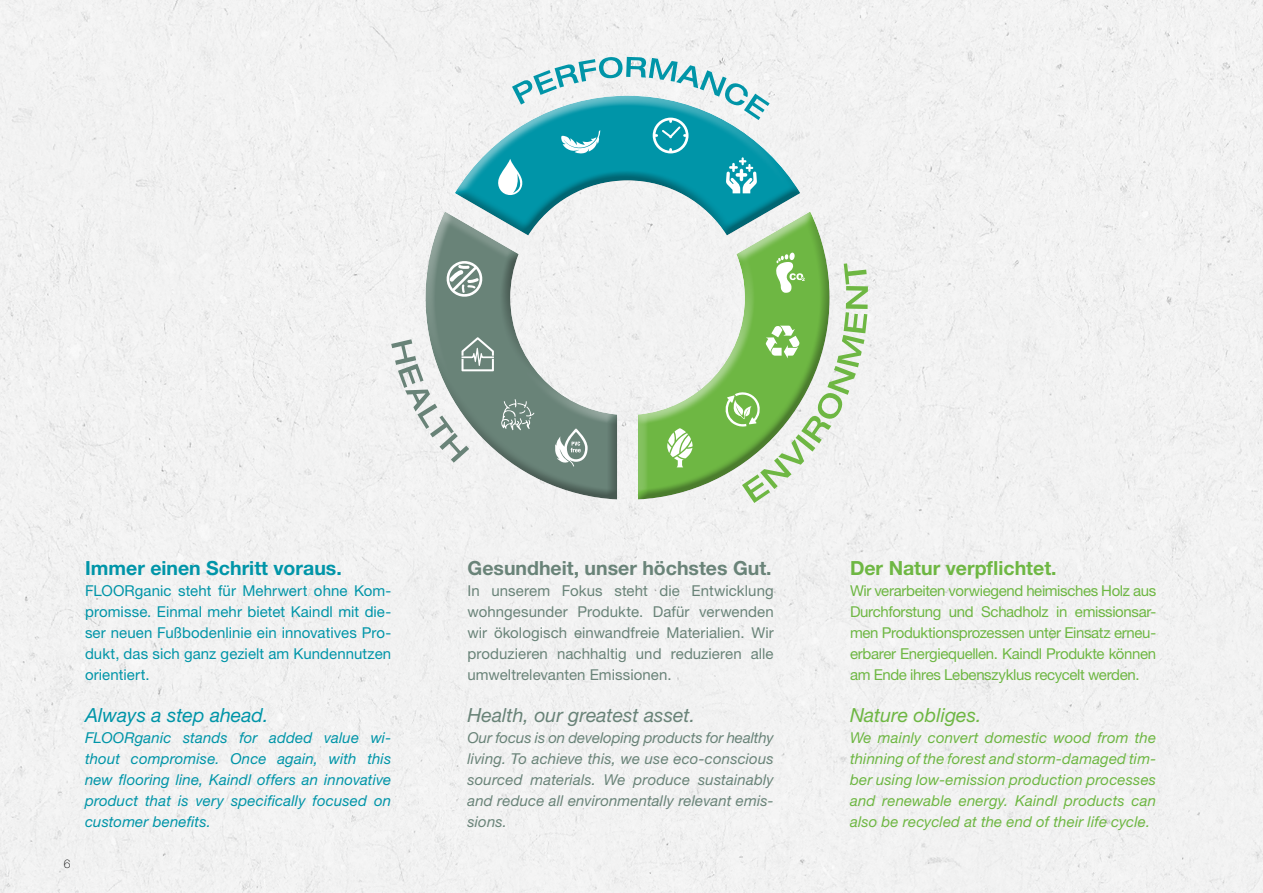
<style>
.page{position:relative;width:1263px;height:893px;background:#f2f2f2}
.page>*{position:absolute;margin:0;border:0;box-sizing:border-box;transform-origin:0 0}
.t1{font:700 19.5px "Helvetica Neue LT Pro";color:#698378}
.t2{font:700 19.5px "Helvetica Neue LT Pro";color:#0095a8}
.t3{font:italic 19.5px "Helvetica Neue LT Pro";color:#698378}
.t4{font:700 19.5px "Helvetica Neue LT Pro";color:#6eb743}
.t5{font:italic 19.5px "Helvetica Neue LT Pro";color:#0095a8}
.t6{font:italic 19.5px "Helvetica Neue LT Pro";color:#6eb743}
.t7{font:15px/21px "Helvetica Neue LT Pro";letter-spacing:-.025em;color:#6eb743;text-align:justify}
.t8{font:italic 15px/21px "Helvetica Neue LT Pro";letter-spacing:.01em;color:#6eb743;text-align:justify}
.t9{font:15px/21px "Helvetica Neue LT Pro";letter-spacing:.005em;color:#698378;text-align:justify}
.t10{font:italic 15px/21px "Helvetica Neue LT Pro";letter-spacing:.01em;color:#698378;text-align:justify}
.t11{font:italic 15px/21px "Helvetica Neue LT Pro";letter-spacing:.01em;color:#0095a8;text-align:justify}
.t12{font:15px/21px "Helvetica Neue LT Pro";letter-spacing:.005em;color:#0095a8;text-align:justify}
.t13{font:100 12px "Helvetica Neue LT Pro";color:#000}
</style>
<div class="page">
<svg style="left:391px;top:337px;width:33px;height:126px"></svg>
<svg style="left:725px;top:252px;width:143px;height:251px"></svg>
<svg style="left:496px;top:57px;width:274px;height:37px"></svg>
<div style="left:424px;top:94px;width:395px;height:407px;background:#fff;opacity:.5"></div>
<div style="left:433px;top:160px;width:397px;height:341px;background:#000;opacity:.32"></div>
<hr style="left:1262px;top:0;width:1px;height:415px;background:#f0f0f0">
<p class="t13" style="left:64px;top:856px;width:8px">6</p>
<h1 class="t2" style="left:85px;top:556px;width:258px">Immer einen Schritt voraus.</h1>
<p class="t12" style="left:85px;top:580px;width:308px">FLOORganic steht für Mehrwert ohne Kom&shy;promisse. Einmal mehr bietet Kaindl mit die&shy;ser neuen Fußbodenlinie ein innovatives Pro&shy;dukt, das sich ganz gezielt am Kundennutzen orientiert.</p>
<h1 class="t5" style="left:85px;top:703px;width:185px">Always a step ahead.</h1>
<p class="t11" style="left:85px;top:727px;width:308px">FLOORganic stands for added value wi&shy;thout compromise. Once again, with this new flooring line, Kaindl offers an innovative product that is very specifically focused on customer benefits.</p>
<h1 class="t1" style="left:467px;top:556px;width:306px">Gesundheit, unser höchstes Gut.</h1>
<p class="t9" style="left:467px;top:580px;width:308px">In unserem Fokus steht die Entwicklung wohngesunder Produkte. Dafür verwenden wir ökologisch einwandfreie Materialien. Wir produzieren nachhaltig und reduzieren alle umweltrelevanten Emissionen.</p>
<h1 class="t3" style="left:467px;top:703px;width:229px">Health, our greatest asset.</h1>
<p class="t10" style="left:467px;top:727px;width:308px">Our focus is on developing products for healthy living. To achieve this, we use eco-conscious sourced materials. We produce sustainably and reduce all environmentally relevant emis&shy;sions.</p>
<h1 class="t4" style="left:850px;top:556px;width:208px">Der Natur verpflichtet.</h1>
<p class="t7" style="left:850px;top:580px;width:308px">Wir verarbeiten vorwiegend heimisches Holz aus Durchforstung und Schadholz in emissionsar&shy;men Produktionsprozessen unter Einsatz erneu&shy;erbarer Energiequellen. Kaindl Produkte können am Ende ihres Lebenszyklus recycelt werden.</p>
<h1 class="t6" style="left:850px;top:703px;width:133px">Nature obliges.</h1>
<p class="t8" style="left:850px;top:727px;width:308px">We mainly convert domestic wood from the thinning of the forest and storm-damaged tim&shy;ber using low-emission production processes and renewable energy. Kaindl products can also be recycled at the end of their life cycle.</p>
</div>
